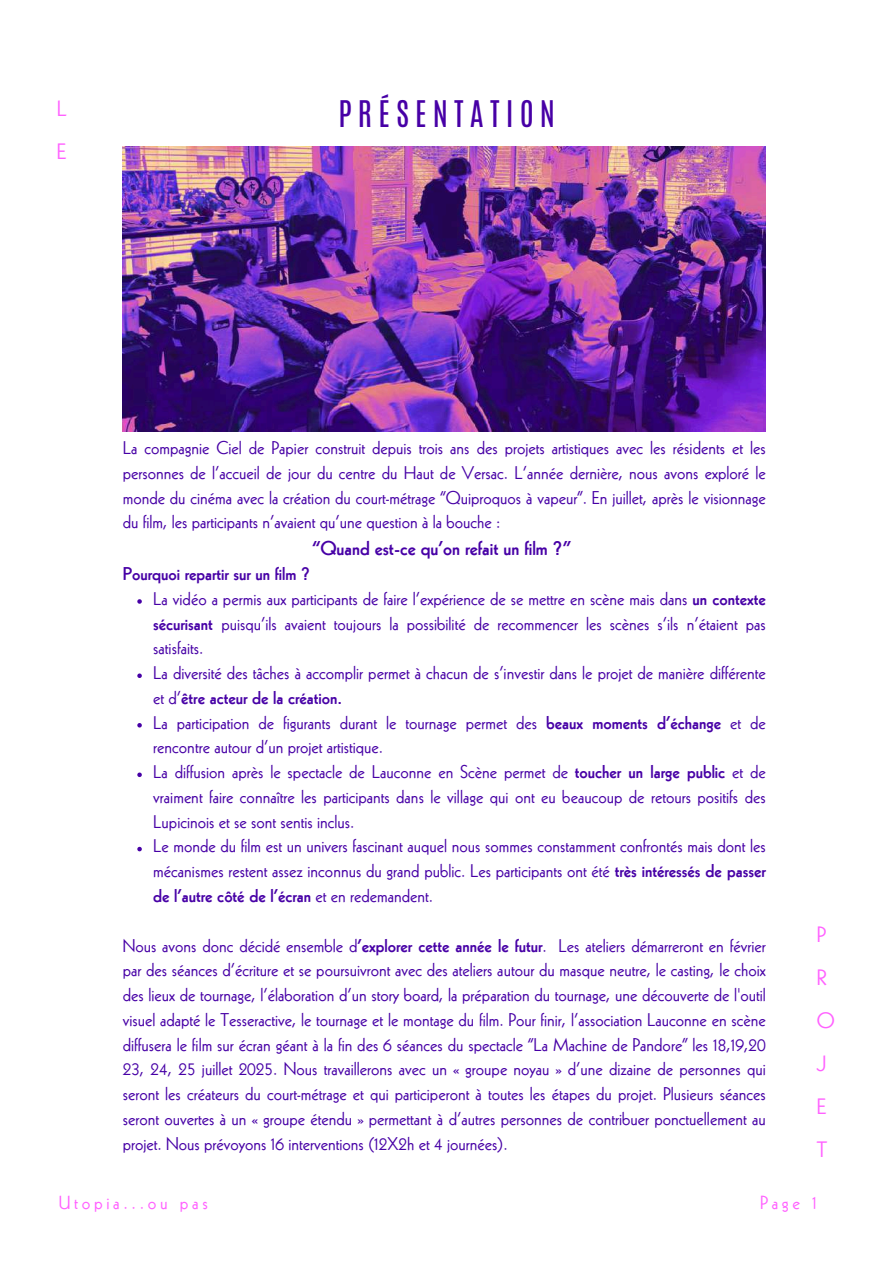
<style>
.page{position:relative;width:894px;height:1264px;background:#fff}
.page>*{position:absolute;margin:0;border:0;box-sizing:border-box;transform-origin:0 0}
.t1{font:30.6px "Antonio";letter-spacing:.2em;color:#4700a6}
.t2{font:21.6px/42.9px "Kabel LT Pro";color:#ff61ff}
.t3{font:800 19.5px "Kabel LT Pro";color:#4700a6}
.t4{font:18.6px "Kabel LT Pro";letter-spacing:.2em;color:#ff61ff}
.t5{font:18px/24.8px "Kabel LT Pro";color:#4700a6;text-align:justify}
.s1{font-weight:800}
</style>
<div class="page">
<img style="left:123px;top:147px;width:642px;height:284px">
<svg style="left:137px;top:599px;width:5px;height:4px"></svg>
<svg style="left:137px;top:673px;width:5px;height:5px"></svg>
<svg style="left:137px;top:723px;width:5px;height:4px"></svg>
<svg style="left:137px;top:772px;width:5px;height:5px"></svg>
<svg style="left:137px;top:846px;width:5px;height:5px"></svg>
<p class="t2" style="left:57px;top:90px;width:12px">L<br>E</p>
<h1 class="t1" style="left:338px;top:92px;width:218px">PRÉSENTATION</h1>
<p class="t5" style="left:123px;top:437px;width:644px">La compagnie Ciel de Papier construit depuis trois ans des projets artistiques avec les résidents et les personnes de l’accueil de jour du centre du Haut de Versac. L’année dernière, nous avons exploré le monde du cinéma avec la création du court-métrage “Quiproquos à vapeur”. En juillet, après le visionnage du film, les participants n’avaient qu’une question à la bouche :</p>
<p class="t3" style="left:312px;top:541px;width:260px">“Quand est-ce qu’on refait un film ?”</p>
<p class="t5" style="left:153px;top:563px;width:613px;text-align:left;text-indent:-31px"><span class="s1">Pourquoi repartir sur un film ?<br></span>La vidéo a permis aux participants de faire l’expérience de se mettre en scène mais dans <span class="s1">un contexte sécurisant</span> puisqu’ils avaient toujours la possibilité de recommencer les scènes s’ils n’étaient pas satisfaits.<br>La diversité des tâches à accomplir permet à chacun de s’investir dans le projet de manière différente et d’<span class="s1">être acteur de la création.<br></span>La participation de figurants durant le tournage permet des <span class="s1">beaux moments d’échange</span> et de rencontre autour d’un projet artistique.<br>La diffusion après le spectacle de Lauconne en Scène permet de <span class="s1">toucher un large public</span> et de vraiment faire connaître les participants dans le village qui ont eu beaucoup de retours positifs des Lupicinois et se sont sentis inclus.<br>Le monde du film est un univers fascinant auquel nous sommes constamment confrontés mais dont les mécanismes restent assez inconnus du grand public. Les participants ont été <span class="s1">très intéressés de passer de l’autre côté de l’écran</span> et en redemandent.</p>
<p class="t5" style="left:123px;top:935px;width:644px">Nous avons donc décidé ensemble d<span class="s1">’explorer cette année le futur</span>. Les ateliers démarreront en février par des séances d’écriture et se poursuivront avec des ateliers autour du masque neutre, le casting, le choix des lieux de tournage, l’élaboration d’un story board, la préparation du tournage, une découverte de l'outil visuel adapté le Tesseractive, le tournage et le montage du film. Pour finir, l’association Lauconne en scène diffusera le film sur écran géant à la fin des 6 séances du spectacle “La Machine de Pandore” les 18,19,20<br>23, 24, 25 juillet 2025. Nous travaillerons avec un « groupe noyau » d’une dizaine de personnes qui seront les créateurs du court-métrage et qui participeront à toutes les étapes du projet. Plusieurs séances seront ouvertes à un « groupe étendu » permettant à d’autres personnes de contribuer ponctuellement au projet. Nous prévoyons 16 interventions (12X2h et 4 journées).</p>
<p class="t2" style="left:816px;top:915px;width:20px">P<br>R<br>O<br>J<br>E<br>T</p>
<p class="t4" style="left:59px;top:1195px;width:150px">Utopia...ou pas</p>
<p class="t4" style="left:759px;top:1195px;width:58px">Page 1</p>
</div>
